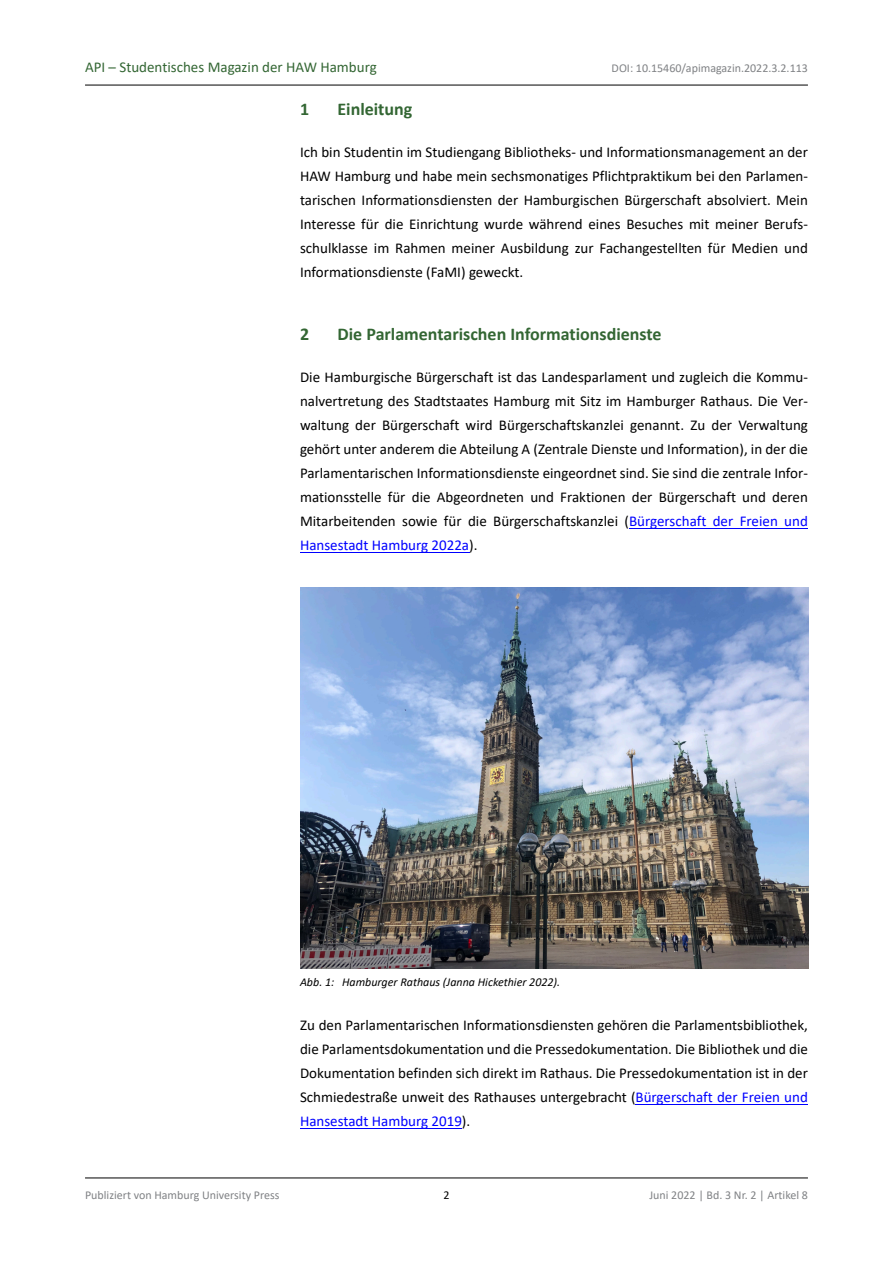
<style>
.page{position:relative;width:893px;height:1263px;background:#fff}
.page>*{position:absolute;margin:0;border:0;box-sizing:border-box;transform-origin:0 0}
.t1{font:700 18px "Calibri";color:#363}
.t2{font:15px/24px "Calibri";color:#000;text-align:justify}
.t3{font:15px "Calibri";color:#363}
.t4{font:12px "Calibri";color:#808285}
.t5{font:italic 12px "Calibri";color:#000}
.t6{font:12px "Calibri";color:#000}
.s1{color:#00f}
</style>
<div class="page">
<hr style="left:629px;top:528px;width:179px;height:1px;background:#00f">
<hr style="left:300px;top:552px;width:169px;height:1px;background:#00f">
<hr style="left:636px;top:1104px;width:172px;height:1px;background:#00f">
<hr style="left:300px;top:1128px;width:162px;height:1px;background:#00f">
<img style="left:300px;top:588px;width:508px;height:380px">
<hr style="left:85px;top:1177px;width:723px;height:1px;background:#000">
<hr style="left:85px;top:85px;width:723px;height:1px;background:#000">
<p class="t3" style="left:85px;top:61px;width:293px">API – Studentisches Magazin der HAW Hamburg</p>
<p class="t4" style="left:612px;top:63px;width:198px">DOI: 10.15460/apimagazin.2022.3.2.113</p>
<p class="t1" style="left:300px;top:102px;width:11px">1</p>
<p class="t1" style="left:338px;top:102px;width:76px">Einleitung</p>
<p class="t2" style="left:300px;top:141px;width:509px">Ich bin Studentin im Studiengang Bibliotheks- und Informationsmanagement an der HAW Hamburg und habe mein sechsmonatiges Pflichtpraktikum bei den Parlamen&shy;tarischen Informationsdiensten der Hamburgischen Bürgerschaft absolviert. Mein Interesse für die Einrichtung wurde während eines Besuches mit meiner Berufs&shy;schulklasse im Rahmen meiner Ausbildung zur Fachangestellten für Medien und Informationsdienste (FaMI) geweckt.</p>
<p class="t1" style="left:300px;top:327px;width:11px">2</p>
<p class="t1" style="left:338px;top:327px;width:326px">Die Parlamentarischen Informationsdienste</p>
<p class="t2" style="left:300px;top:366px;width:509px">Die Hamburgische Bürgerschaft ist das Landesparlament und zugleich die Kommu&shy;nalvertretung des Stadtstaates Hamburg mit Sitz im Hamburger Rathaus. Die Ver&shy;waltung der Bürgerschaft wird Bürgerschaftskanzlei genannt. Zu der Verwaltung gehört unter anderem die Abteilung A (Zentrale Dienste und Information), in der die Parlamentarischen Informationsdienste eingeordnet sind. Sie sind die zentrale Infor&shy;mationsstelle für die Abgeordneten und Fraktionen der Bürgerschaft und deren Mitarbeitenden sowie für die Bürgerschaftskanzlei (<span class="s1">Bürgerschaft der Freien und Hansestadt Hamburg 2022a</span>).</p>
<p class="t5" style="left:300px;top:977px;width:262px">Abb. 1: Hamburger Rathaus (Janna Hickethier 2022).</p>
<p class="t2" style="left:300px;top:1014px;width:509px">Zu den Parlamentarischen Informationsdiensten gehören die Parlamentsbibliothek, die Parlamentsdokumentation und die Pressedokumentation. Die Bibliothek und die Dokumentation befinden sich direkt im Rathaus. Die Pressedokumentation ist in der Schmiedestraße unweit des Rathauses untergebracht (<span class="s1">Bürgerschaft der Freien und Hansestadt Hamburg 2019</span>).</p>
<p class="t4" style="left:85px;top:1190px;width:196px">Publiziert von Hamburg University Press</p>
<p class="t4" style="left:649px;top:1190px;width:160px">Juni 2022 | Bd. 3 Nr. 2 | Artikel 8</p>
<p class="t6" style="left:443px;top:1190px;width:8px">2</p>
</div>
